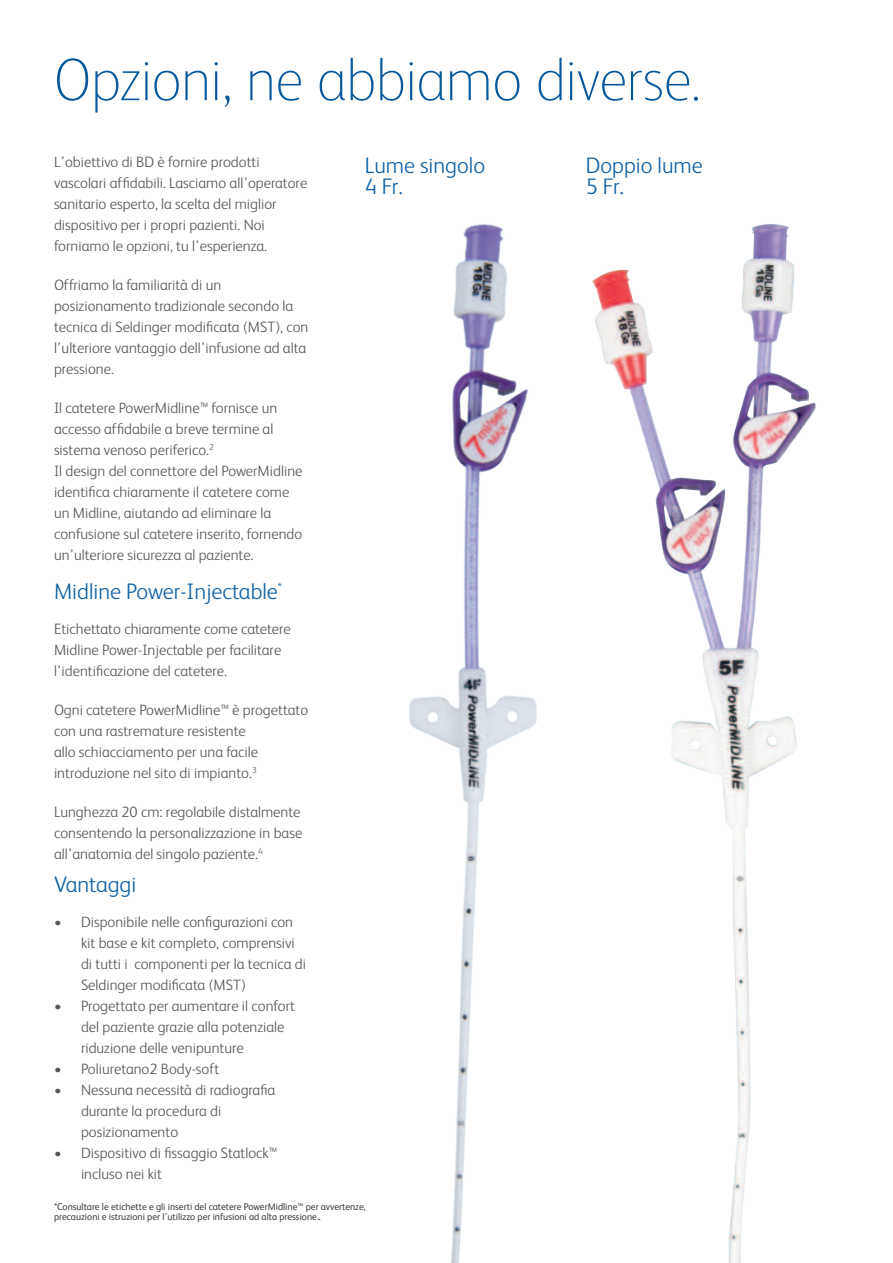
<style>
.page{position:relative;width:893px;height:1263px;background:#fff}
.page>*{position:absolute;margin:0;border:0;box-sizing:border-box;transform-origin:0 0}
.Headline_FS_Albert_T{font:100 60px "FS Albert";letter-spacing:-.015em;color:#06579c}
.t1{font:300 22.5px/21px "FS Albert";color:#1061a4}
.t2{font:300 15px/21px "FS Albert";color:#545557}
.t3{font:9.75px/9.8px "FS Albert";color:#3e3e3f}
</style>
<div class="page">
<img style="left:409px;top:224px;width:128px;height:1039px">
<img style="left:592px;top:224px;width:224px;height:1039px">
<p class="Headline_FS_Albert_T" style="left:54px;top:40px;width:649px">Opzioni, ne abbiamo diverse.</p>
<p class="t2" style="left:54px;top:151px;width:255px">L’obiettivo di BD è fornire prodotti vascolari affidabili. Lasciamo all’operatore sanitario esperto, la scelta del miglior dispositivo per i propri pazienti. Noi forniamo le opzioni, tu l’esperienza.</p>
<p class="t2" style="left:54px;top:274px;width:256px">Offriamo la familiarità di un posizionamento tradizionale secondo la tecnica di Seldinger modificata (MST), con l’ulteriore vantaggio dell’infusione ad alta pressione.</p>
<p class="t2" style="left:54px;top:397px;width:225px">Il catetere PowerMidline™ fornisce un accesso affidabile a breve termine al sistema venoso periferico.<sup>2</sup></p>
<p class="t2" style="left:54px;top:460px;width:250px">Il design del connettore del PowerMidline identifica chiaramente il catetere come un Midline, aiutando ad eliminare la confusione sul catetere inserito, fornendo un’ulteriore sicurezza al paziente.</p>
<p class="t1" style="left:54px;top:580px;width:229px">Midline Power-Injectable<sup>*</sup></p>
<p class="t2" style="left:54px;top:617px;width:238px">Etichettato chiaramente come catetere<br>Midline Power-Injectable per facilitare l’identificazione del catetere.</p>
<p class="t2" style="left:54px;top:698px;width:256px">Ogni catetere PowerMidline™ è progettato con una rastremature resistente<br>allo schiacciamento per una facile introduzione nel sito di impianto.<sup>3</sup></p>
<p class="t2" style="left:54px;top:800px;width:250px">Lunghezza 20 cm: regolabile distalmente consentendo la personalizzazione in base all’anatomia del singolo paziente.<sup>4</sup></p>
<p class="t1" style="left:54px;top:873px;width:84px">Vantaggi</p>
<p class="t2" style="left:81px;top:910px;width:226px;text-indent:-27px">• Disponibile nelle configurazioni con kit base e kit completo, comprensivi di tutti i componenti per la tecnica di Seldinger modificata (MST)</p>
<p class="t2" style="left:81px;top:994px;width:215px;text-indent:-27px">• Progettato per aumentare il confort del paziente grazie alla potenziale riduzione delle venipunture</p>
<p class="t2" style="left:54px;top:1057px;width:167px">• Poliuretano2 Body-soft</p>
<p class="t2" style="left:81px;top:1078px;width:196px;text-indent:-27px">• Nessuna necessità di radiografia durante la procedura di posizionamento</p>
<p class="t2" style="left:81px;top:1141px;width:198px;text-indent:-27px">• Dispositivo di fissaggio Statlock™ incluso nei kit</p>
<p class="t1" style="left:365px;top:154px;width:122px">Lume singolo<br>4 Fr.</p>
<p class="t3" style="left:54px;top:1201px;width:313px">*Consultare le etichette e gli inserti del catetere PowerMidline™ per avvertenze, precauzioni e istruzioni per l’utilizzo per infusioni ad alta pressione..</p>
<p class="t1" style="left:586px;top:154px;width:118px">Doppio lume<br>5 Fr.</p>
</div>
